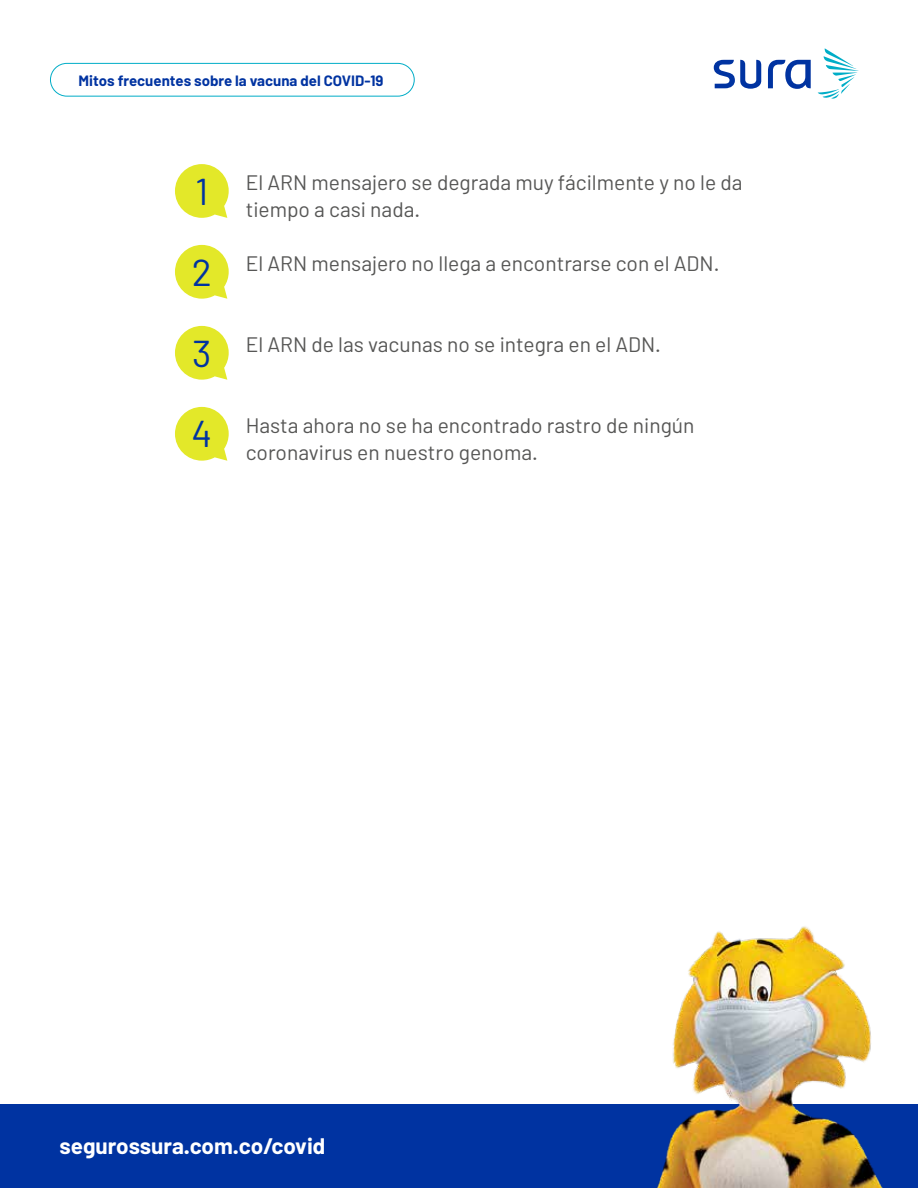
<style>
.page{position:relative;width:918px;height:1188px;background:#fff}
.page>*{position:absolute;margin:0;border:0;box-sizing:border-box;transform-origin:0 0}
.t1{font:37.5px/80.7px "Barlow";color:#0033a1;text-align:justify}
.t2{font:700 22.5px "Barlow";color:#fff}
.t3{font:21px/27px "Barlow";color:#575756}
.t4{font:700 15px "Barlow";color:#0033a1}
</style>
<div class="page">
<svg style="left:818px;top:48px;width:40px;height:51px"></svg>
<svg style="left:714px;top:60px;width:47px;height:29px"></svg>
<svg style="left:768px;top:60px;width:43px;height:29px"></svg>
<div style="left:50px;top:63px;width:365px;height:34px;border:1px solid #00adc7;border-radius:16px"></div>
<div style="left:0;top:1104px;width:918px;height:84px;background:#0033a1"></div>
<img style="left:656px;top:926px;width:227px;height:262px">
<svg style="left:175px;top:164px;width:54px;height:54px"></svg>
<svg style="left:175px;top:245px;width:54px;height:54px"></svg>
<svg style="left:175px;top:326px;width:54px;height:54px"></svg>
<svg style="left:175px;top:407px;width:54px;height:54px"></svg>
<p class="t4" style="left:79px;top:71px;width:306px">Mitos frecuentes sobre la vacuna del COVID-19</p>
<h1 class="t1" style="left:191px;top:150px;width:22px">1<br>2<br>3<br>4</h1>
<p class="t3" style="left:246px;top:168px;width:498px">El ARN mensajero se degrada muy fácilmente y no le da tiempo a casi nada.</p>
<p class="t3" style="left:246px;top:249px;width:475px">El ARN mensajero no llega a encontrarse con el ADN.</p>
<p class="t3" style="left:246px;top:330px;width:417px">El ARN de las vacunas no se integra en el ADN.</p>
<p class="t3" style="left:246px;top:411px;width:450px">Hasta ahora no se ha encontrado rastro de ningún coronavirus en nuestro genoma.</p>
<p class="t2" style="left:60px;top:1131px;width:267px">segurossura.com.co/covid</p>
</div>
